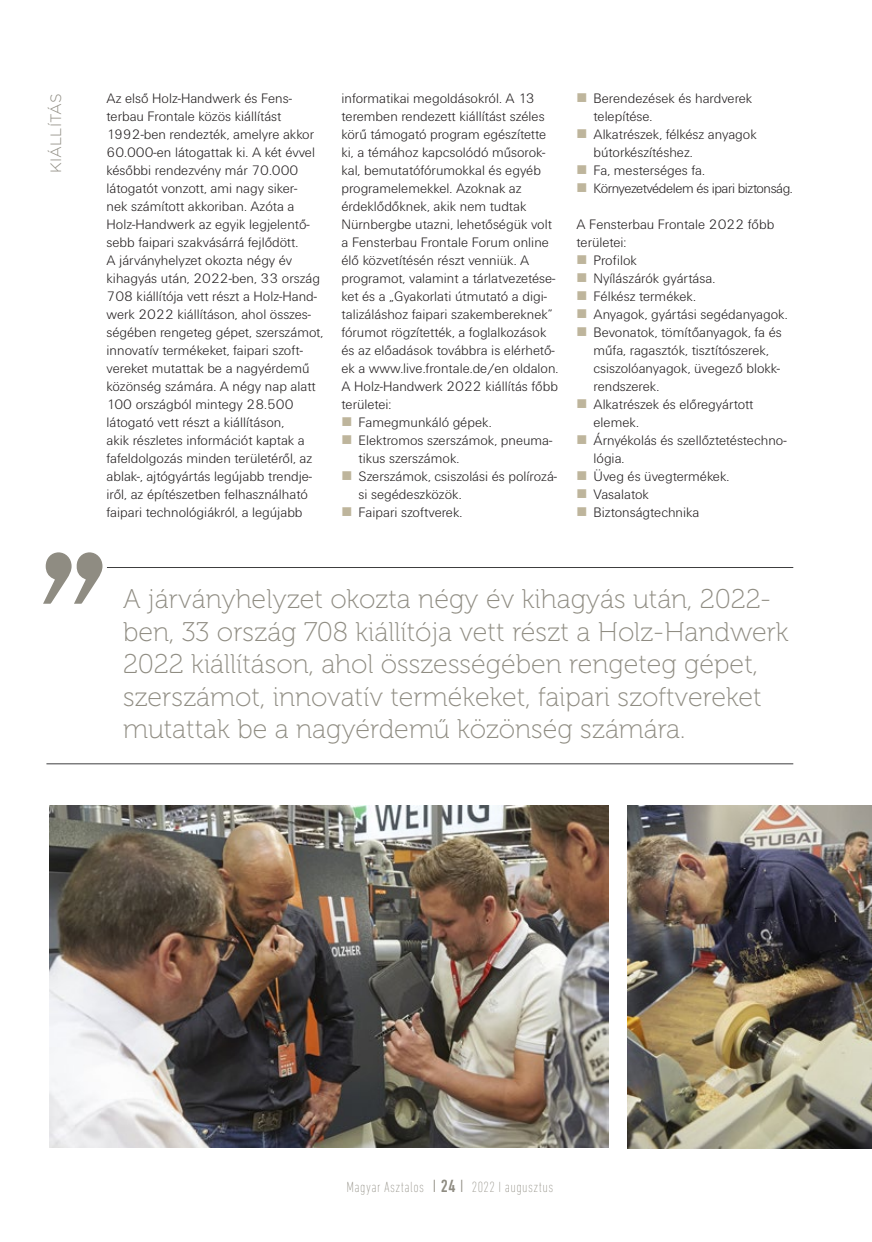
<style>
.page{position:relative;width:872px;height:1242px;background:#fff}
.page>*{position:absolute;margin:0;border:0;box-sizing:border-box;transform-origin:0 0}
.Kiemelés{font:27px/32.4px "Museo 100";color:#8f8c82}
.t1{font:200 condensed 15px "DIN Next LT Pro";letter-spacing:.03em;color:#8f8c82}
.t2{font:300 15px "Gotham";color:#8f8c82}
.Kenyér{font:14.25px/18px "U001 Lig";color:#231f20}
.Kenyér-2{font:14.25px "U001 Lig";letter-spacing:-.03em;color:#231f20}
.s1{font-family:"Liberation Sans";font-size:18px;color:#beb59c}
.s2{font-weight:300;font-size:18px}
.s3{font-weight:500;font-size:18px}
</style>
<div class="page">
<img style="left:49px;top:805px;width:560px;height:342px">
<img style="left:628px;top:805px;width:244px;height:343px">
<hr style="left:46px;top:567px;width:747px;height:1px;background:#3e3e3f">
<hr style="left:46px;top:763px;width:747px;height:1px;background:#3e3e3f">
<svg style="left:43px;top:552px;width:64px;height:52px"></svg>
<p class="t2" style="left:46px;top:173px;width:80px;rotate:-90deg">KIÁLLÍTÁS</p>
<p class="Kenyér" style="left:107px;top:90px;width:210px">Az első Holz-Handwerk és Fens&shy;terbau Frontale közös kiállítást 1992-ben rendezték, amelyre akkor 60.000-en látogattak ki. A két évvel későbbi rendezvény már 70.000 látogatót vonzott, ami nagy siker&shy;nek számított akkoriban. Azóta a Holz-Handwerk az egyik legjelentő&shy;sebb faipari szakvásárrá fejlődött.</p>
<p class="Kenyér" style="left:107px;top:252px;width:218px">A járványhelyzet okozta négy év kihagyás után, 2022-ben, 33 ország 708 kiállítója vett részt a Holz-Hand&shy;werk 2022 kiállításon, ahol összes&shy;ségében rengeteg gépet, szerszámot, innovatív termékeket, faipari szoft&shy;vereket mutattak be a nagyérdemű közönség számára. A négy nap alatt 100 országból mintegy 28.500 látogató vett részt a kiállításon,<br>akik részletes információt kaptak a fafeldolgozás minden területéről, az ablak-, ajtógyártás legújabb trendje&shy;iről, az építészetben felhasználható faipari technológiákról, a legújabb</p>
<p class="Kenyér" style="left:341px;top:90px;width:218px">informatikai megoldásokról. A 13 teremben rendezett kiállítást széles körű támogató program egészítette ki, a témához kapcsolódó műsorok&shy;kal, bemutatófórumokkal és egyéb programelemekkel. Azoknak az érdeklődőknek, akik nem tudtak Nürnbergbe utazni, lehetőségük volt a Fensterbau Frontale Forum online élő közvetítésén részt venniük. A programot, valamint a tárlatvezetése&shy;ket és a „Gyakorlati útmutató a digi&shy;talizáláshoz faipari szakembereknek” fórumot rögzítették, a foglalkozások és az előadások továbbra is elérhető&shy;ek a www.live.frontale.de/en oldalon.</p>
<p class="Kenyér" style="left:341px;top:378px;width:218px">A Holz-Handwerk 2022 kiállítás főbb területei:</p>
<p class="Kenyér" style="left:341px;top:414px;width:151px"><span class="s1">■</span> Famegmunkáló gépek.</p>
<p class="Kenyér" style="left:358px;top:432px;width:195px;text-indent:-17px"><span class="s1">■</span> Elektromos szerszámok, pneuma&shy;tikus szerszámok.</p>
<p class="Kenyér" style="left:358px;top:468px;width:200px;text-indent:-17px"><span class="s1">■</span> Szerszámok, csiszolási és polírozá&shy;si segédeszközök.</p>
<p class="Kenyér" style="left:341px;top:504px;width:122px"><span class="s1">■</span> Faipari szoftverek.</p>
<p class="Kenyér" style="left:593px;top:90px;width:160px;text-indent:-17px"><span class="s1">■</span> Berendezések és hardverek telepítése.</p>
<p class="Kenyér" style="left:593px;top:126px;width:165px;text-indent:-17px"><span class="s1">■</span> Alkatrészek, félkész anyagok bútorkészítéshez.</p>
<p class="Kenyér" style="left:576px;top:162px;width:130px"><span class="s1">■</span> Fa, mesterséges fa.</p>
<p class="Kenyér-2" style="left:576px;top:180px;width:218px"><span class="s1">■</span> Környezetvédelem és ipari biztonság.</p>
<p class="Kenyér" style="left:576px;top:216px;width:199px">A Fensterbau Frontale 2022 főbb területei:</p>
<p class="Kenyér" style="left:576px;top:252px;width:62px"><span class="s1">■</span> Profilok</p>
<p class="Kenyér" style="left:576px;top:270px;width:140px"><span class="s1">■</span> Nyílászárók gyártása.</p>
<p class="Kenyér" style="left:576px;top:288px;width:121px"><span class="s1">■</span> Félkész termékek.</p>
<p class="Kenyér" style="left:576px;top:306px;width:213px"><span class="s1">■</span> Anyagok, gyártási segédanyagok.</p>
<p class="Kenyér" style="left:593px;top:324px;width:190px;text-indent:-17px"><span class="s1">■</span> Bevonatok, tömítőanyagok, fa és műfa, ragasztók, tisztítószerek, csiszolóanyagok, üvegező blokk&shy;rendszerek.</p>
<p class="Kenyér" style="left:593px;top:396px;width:161px;text-indent:-17px"><span class="s1">■</span> Alkatrészek és előregyártott elemek.</p>
<p class="Kenyér" style="left:593px;top:432px;width:194px;text-indent:-17px"><span class="s1">■</span> Árnyékolás és szellőztetéstechno&shy;lógia.</p>
<p class="Kenyér" style="left:576px;top:468px;width:154px"><span class="s1">■</span> Üveg és üvegtermékek.</p>
<p class="Kenyér" style="left:576px;top:486px;width:74px"><span class="s1">■</span> Vasalatok</p>
<p class="Kenyér" style="left:576px;top:504px;width:124px"><span class="s1">■</span> Biztonságtechnika</p>
<p class="Kiemelés" style="left:123px;top:583px;width:667px">A járványhelyzet okozta négy év kihagyás után, 2022- ben, 33 ország 708 kiállítója vett részt a Holz-Handwerk 2022 kiállításon, ahol összességében rengeteg gépet, szerszámot, innovatív termékeket, faipari szoftvereket mutattak be a nagyérdemű közönség számára.</p>
<p class="t1" style="left:346px;top:1178px;width:208px">Magyar Asztalos <span class="s2">I</span> <span class="s3">24</span> <span class="s2">I</span> 2022 I augusztus</p>
</div>
